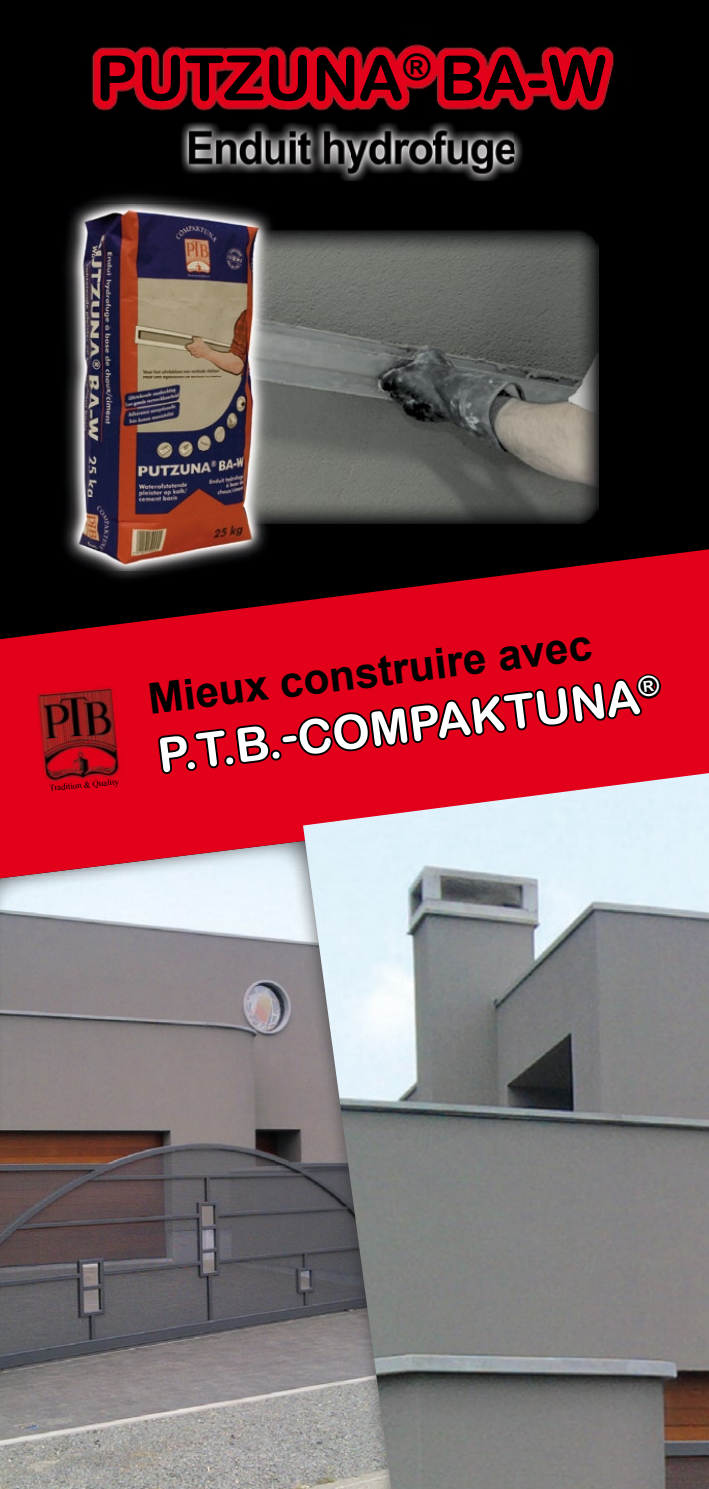
<style>
.page{position:relative;width:709px;height:1489px;background:#fff}
.page>*{position:absolute;margin:0;border:0;box-sizing:border-box;transform-origin:0 0}
.t1{font:62.5px "Arial Rounded MT Bold";color:#000}
.t2{font:47.5px "Arial Rounded MT Bold";color:#fff}
.t3{font:700 42.5px "Arial";color:#000}
.t4{font:8.75px "Times New Roman";color:#000}
</style>
<div class="page">
<div style="left:0;top:0;width:709px;height:657px;background:#000"></div>
<img style="left:91px;top:43px;width:524px;height:68px">
<img style="left:181px;top:122px;width:342px;height:58px">
<img style="left:0;top:878px;width:303px;height:610px">
<img style="left:278px;top:230px;width:321px;height:293px">
<img style="left:64px;top:194px;width:214px;height:351px">
<img style="left:66px;top:203px;width:206px;height:74px">
<img style="left:66px;top:277px;width:69px;height:220px">
<img style="left:66px;top:497px;width:206px;height:48px">
<svg style="left:0;top:545px;width:709px;height:333px;fill:#e2001a"></svg>
<img style="left:303px;top:747px;width:406px;height:741px">
<img style="left:36px;top:685px;width:85px;height:54px">
<img style="left:40px;top:732px;width:85px;height:55px">
<img style="left:49px;top:778px;width:70px;height:8px">
<svg style="left:155px;top:671px;width:509px;height:126px;background:#c2041a"></svg>
<h1 class="t1" style="left:96px;top:41px;width:512px">PUTZUNA<sup>®</sup> BA-W</h1>
<p class="t4" style="left:49px;top:781px;width:71px;rotate:-5deg">Tradition &amp; Quality</p>
<p class="t3" style="left:145px;top:671px;width:448px;rotate:-7deg">Mieux construire avec</p>
<p class="t2" style="left:154px;top:727px;width:507px;rotate:-7deg">P.T.B.-COMPAKTUNA<sup>®</sup></p>
</div>
